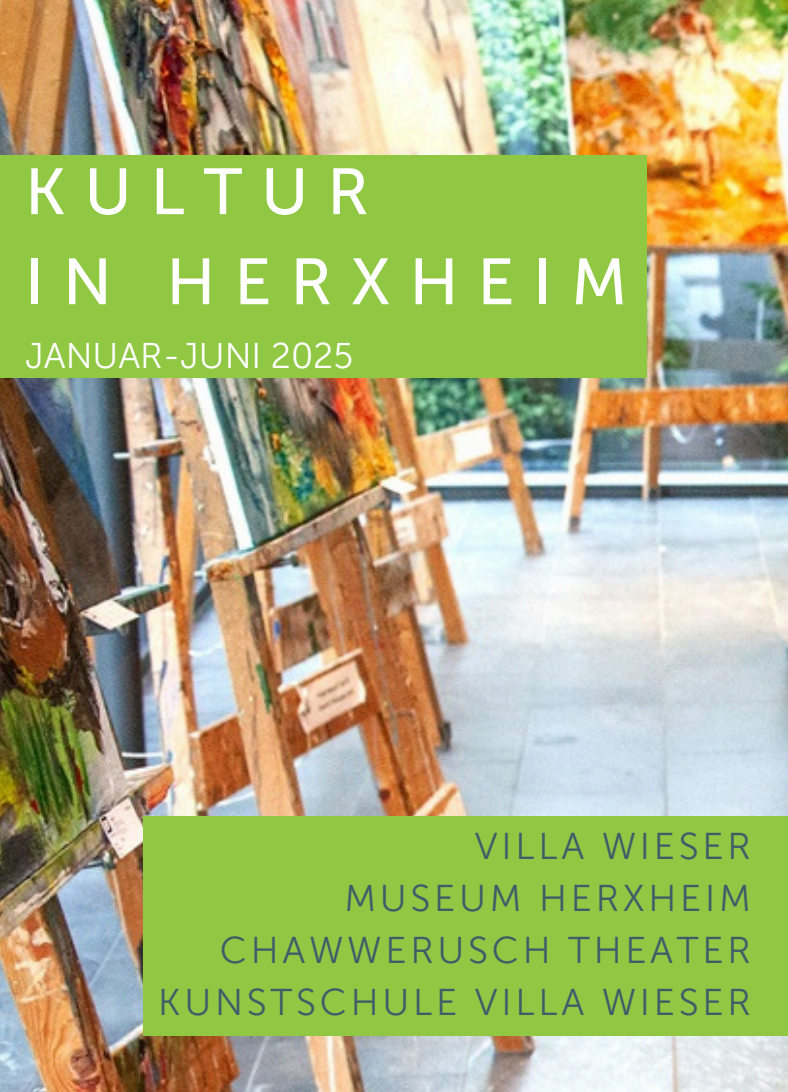
<style>
.page{position:relative;width:788px;height:1092px;background:#fff}
.page>*{position:absolute;margin:0;border:0;box-sizing:border-box;transform-origin:0 0}
.t1{font:65px/90px "Museo Sans 500";letter-spacing:.29em;color:#fff}
.t2{font:37.25px "Museo Sans 300";letter-spacing:.1em;color:#3f5c69}
.t3{font:35.75px "Museo Sans 300";color:#fff}
</style>
<div class="page">
<img style="left:0;top:0;width:788px;height:1091px">
<div style="left:143px;top:816px;width:644px;height:220px;background:#90c844"></div>
<div style="left:0;top:155px;width:646px;height:223px;background:#90c844"></div>
<p class="t1" style="left:25px;top:146px;width:603px">KULTUR<br>IN HERXHEIM</p>
<p class="t3" style="left:25px;top:335px;width:330px">JANUAR-JUNI 2025</p>
<h1 class="t2" style="left:474px;top:825px;width:277px">VILLA WIESER</h1>
<p class="t2" style="left:344px;top:876px;width:408px">MUSEUM HERXHEIM</p>
<p class="t2" style="left:220px;top:928px;width:532px">CHAWWERUSCH THEATER</p>
<p class="t2" style="left:158px;top:980px;width:594px">KUNSTSCHULE VILLA WIESER</p>
</div>
